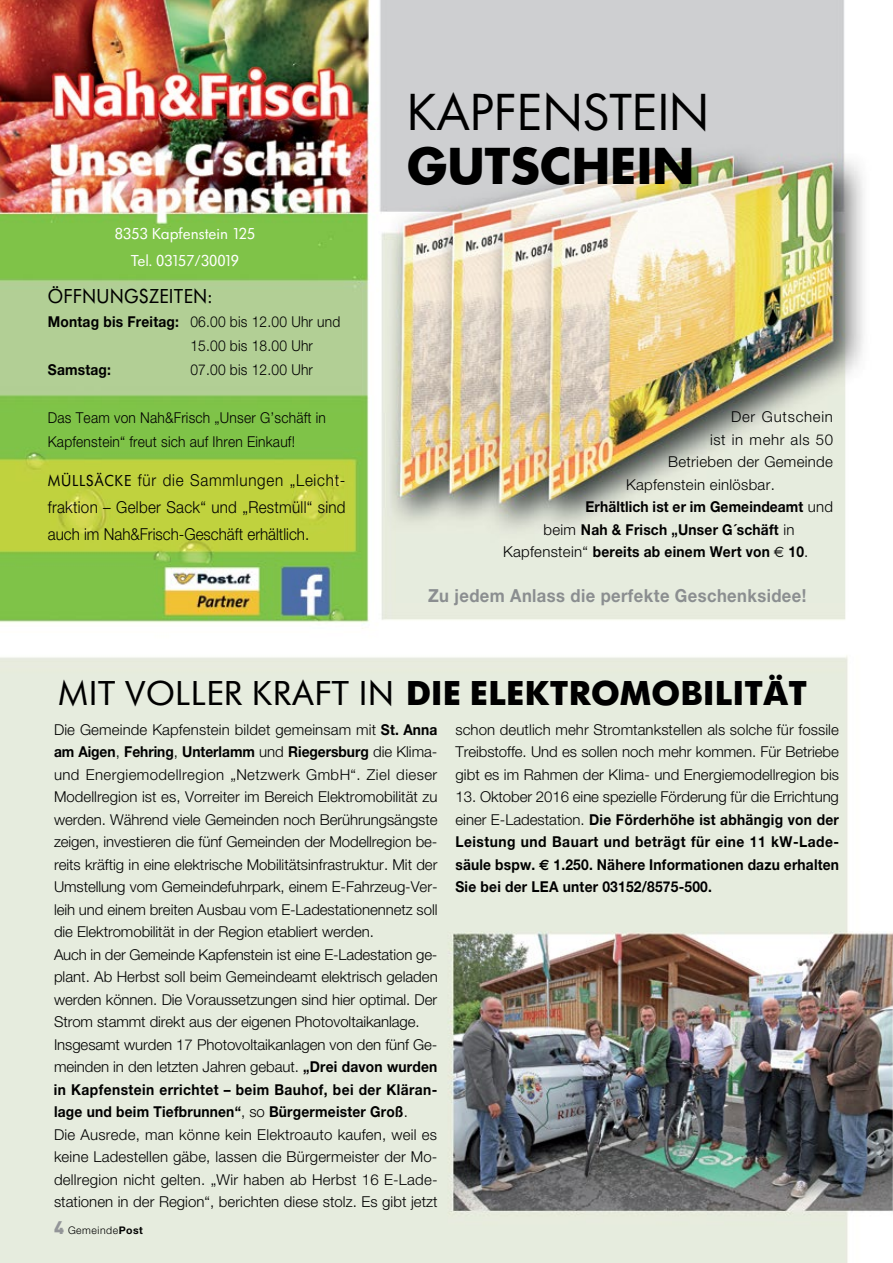
<style>
.page{position:relative;width:893px;height:1263px;background:#fff}
.page>*{position:absolute;margin:0;border:0;box-sizing:border-box;transform-origin:0 0}
.t1{font:48px "Futura";color:#000}
.t2{font:700 48px "Futura";color:#000}
.t3{font:36px "Futura SB";letter-spacing:.01em;color:#000}
.t4{font:700 36px "Futura SB";letter-spacing:.01em;color:#000}
.t5{font:21px "Futura SB";letter-spacing:.015em;color:#000;scale:.92 1}
.t6{font:700 18px "Helvetica Neue";letter-spacing:.025em;color:#8b8e90;scale:.92 1}
.t7{font:300 16.5px/27px "Helvetica Neue";color:#000;text-align:justify;scale:.92 1}
.t8{font:16.5px/27px "Futura SB";color:#fff;text-align:center}
.t9{font:300 15px/22.5px "Helvetica Neue";color:#000}
.t10{font:700 15px/22.5px "Helvetica Neue";letter-spacing:.015em;color:#000;text-align:justify;scale:.92 1}
.t11{font:300 15px/24px "Helvetica Neue";color:#000;scale:.92 1}
.t12{font:300 15px "Helvetica Neue";letter-spacing:.02em;color:#000}
.t13{font:300 15px "Helvetica Neue";letter-spacing:.04em;color:#000}
.t14{font:300 15px "Helvetica Neue";letter-spacing:.05em;color:#000}
.t15{font:300 10.5px "Helvetica Neue";letter-spacing:.05em;color:#000}
.s1{font-weight:700}
.s2{font-family:"Futura SB";font-weight:400}
.s3{font-weight:300}
.s4{font-family:"Euro Sans";font-weight:400}
.s5{font-family:"Euro Sans"}
.s6{font-family:"DIN";font-weight:900;font-size:18px;color:#939598}
</style>
<div class="page">
<img style="left:0;top:0;width:893px;height:1263px">
<p class="t8" style="left:115px;top:221px;width:142px">8353 KAPFENSTEIN 125<br>TEL. 03157/30019</p>
<h3 class="t5" style="left:48px;top:284px;width:180px">ÖFFNUNGSZEITEN:</h3>
<p class="t11" style="left:190px;top:309px;width:165px;text-indent:-142px"><span class="s1">Montag bis Freitag:</span> 06.00 bis 12.00 Uhr und<br>15.00 bis 18.00 Uhr</p>
<p class="t10" style="left:48px;top:358px;width:70px">Samstag:</p>
<p class="t11" style="left:190px;top:357px;width:135px">07.00 bis 12.00 Uhr</p>
<p class="t11" style="left:48px;top:405px;width:304px">Das Team von Nah&amp;Frisch „Unser G’schäft in<br>Kapfenstein“ freut sich auf Ihren Einkauf!</p>
<p class="t7" style="left:48px;top:466px;width:325px"><span class="s2">MÜLLSÄCKE</span> für die Sammlungen „Leicht&shy;fraktion – Gelber Sack“ und „Restmüll“ sind auch im Nah&amp;Frisch-Geschäft erhältlich.</p>
<h1 class="t1" style="left:407px;top:81px;width:296px">KAPFENSTEIN</h1>
<h1 class="t2" style="left:407px;top:134px;width:289px">GUTSCHEIN</h1>
<p class="t14" style="left:731px;top:408px;width:103px">Der Gutschein</p>
<p class="t13" style="left:710px;top:430px;width:125px">ist in mehr als 50</p>
<p class="t12" style="left:668px;top:453px;width:166px">Betrieben der Gemeinde</p>
<p class="t12" style="left:626px;top:475px;width:150px">Kapfenstein einlösbar.</p>
<p class="t10" style="left:586px;top:495px;width:271px">Erhältlich ist er im Gemeindeamt <span class="s3">und</span></p>
<p class="t10" style="left:544px;top:518px;width:274px"><span class="s3">beim</span> Nah &amp; Frisch „Unser G´schäft <span class="s3">in</span></p>
<p class="t10" style="left:503px;top:540px;width:333px"><span class="s3">Kapfenstein“</span> bereits ab einem Wert von <span class="s4">E</span> 10<span class="s3">.</span></p>
<p class="t6" style="left:428px;top:585px;width:413px">Zu jedem Anlass die perfekte Geschenksidee!</p>
<h2 class="t3" style="left:58px;top:673px;width:539px">MIT VOLLER KRAFT IN <span class="s1">DIE ELEKTROMO</span></h2>
<h2 class="t4" style="left:681px;top:672px;width:128px">BILITÄT</h2>
<p class="t9" style="left:54px;top:718px;width:385px">Die Gemeinde Kapfenstein bildet gemeinsam mit <span class="s1">St. Anna am Aigen</span>, <span class="s1">Fehring</span>, <span class="s1">Unterlamm</span> und <span class="s1">Riegersburg</span> die Klima&shy;und Energiemodellregion „Netzwerk GmbH“. Ziel dieser Modellregion ist es, Vorreiter im Bereich Elektromobilität zu werden. Während viele Gemeinden noch Berührungsängste zeigen, investieren die fünf Gemeinden der Modellregion be&shy;reits kräftig in eine elektrische Mobilitätsinfrastruktur. Mit der Umstellung vom Gemeindefuhrpark, einem E-Fahrzeug-Ver&shy;leih und einem breiten Ausbau vom E-Ladestationennetz soll die Elektromobilität in der Region etabliert werden.<br>Auch in der Gemeinde Kapfenstein ist eine E-Ladestation ge&shy;plant. Ab Herbst soll beim Gemeindeamt elektrisch geladen werden können. Die Voraussetzungen sind hier optimal. Der Strom stammt direkt aus der eigenen Photovoltaikanlage.<br>Insgesamt wurden 17 Photovoltaikanlagen von den fünf Ge&shy;meinden in den letzten Jahren gebaut. <span class="s1">„Drei davon wurden in Kapfenstein errichtet – beim Bauhof, bei der Kläran&shy;lage und beim Tiefbrunnen“</span>, so <span class="s1">Bürgermeister Groß</span>.<br>Die Ausrede, man könne kein Elektroauto kaufen, weil es keine Ladestellen gäbe, lassen die Bürgermeister der Mo&shy;dellregion nicht gelten. „Wir haben ab Herbst 16 E-Lade&shy;stationen in der Region“, berichten diese stolz. Es gibt jetzt</p>
<p class="t9" style="left:455px;top:718px;width:385px;text-align:justify">schon deutlich mehr Stromtankstellen als solche für fossile Treibstoffe. Und es sollen noch mehr kommen. Für Betriebe gibt es im Rahmen der Klima- und Energiemodellregion bis</p>
<p class="t10" style="left:455px;top:785px;width:418px"><span class="s3">13. Oktober 2016 eine spezielle Förderung für die Errichtung einer E-Ladestation.</span> Die Förderhöhe ist abhängig von der Leistung und Bauart und beträgt für eine 11 kW-Lade&shy;säule bspw. <span class="s5">E</span> 1.250. Nähere Informationen dazu erhalten Sie bei der LEA unter 03152/8575-500.</p>
<p class="t15" style="left:54px;top:1223px;width:91px"><span class="s6">4</span> Gemeinde<span class="s1">Post</span></p>
</div>
